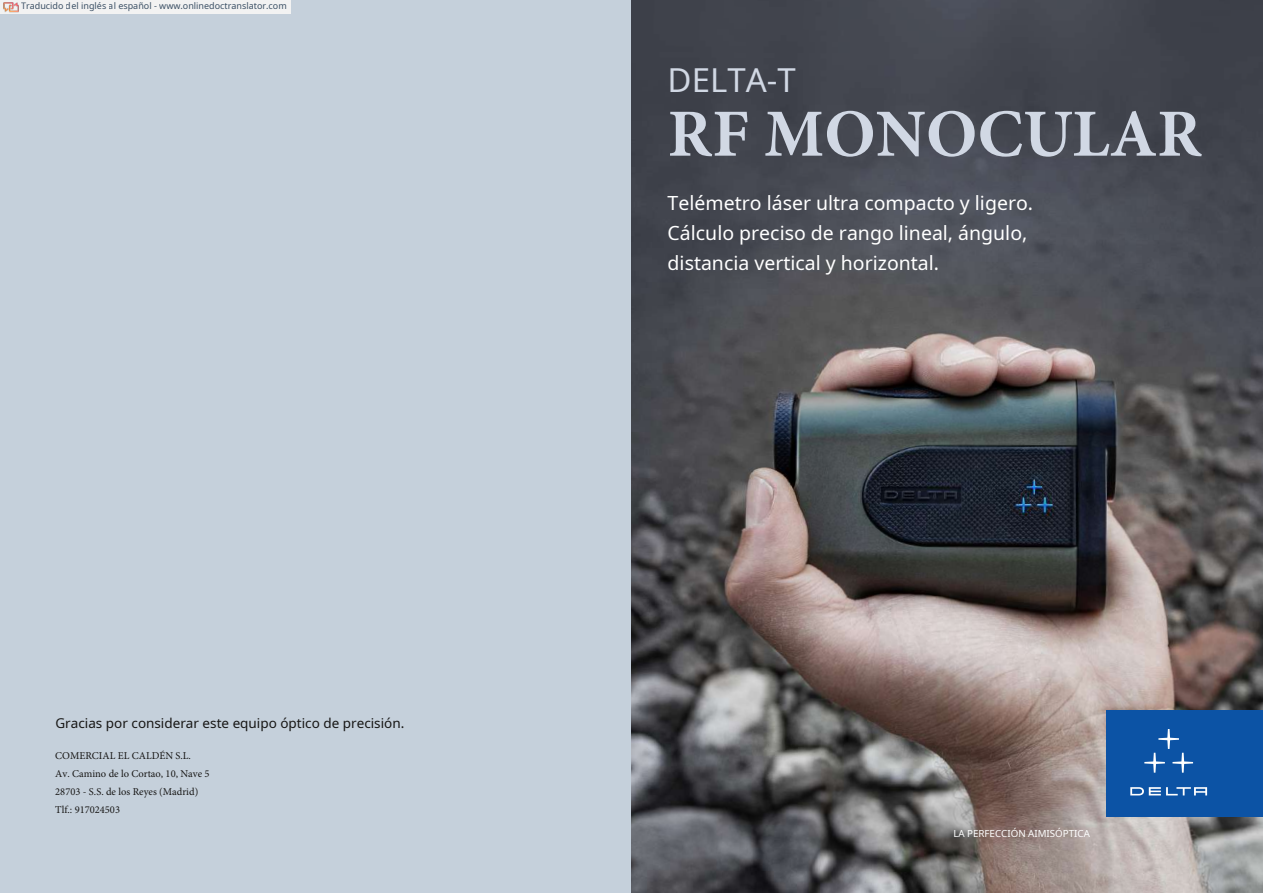
<style>
.page{position:relative;width:1263px;height:893px;background:#fff}
.page>*{position:absolute;margin:0;border:0;box-sizing:border-box;transform-origin:0 0}
.t1{font:700 67.5px "Minion Pro";color:#d1d8e4}
.t2{font:33px "Noto Sans";color:#d1d8e4}
.t3{font:19.5px/30px "Noto Sans";color:#fff}
.t4{font:13.5px "Noto Sans";color:#171615}
.t5{font:10.5px/18px "Minion Pro";color:#171615}
.t6{font:9.75px "Noto Sans";color:#fff}
.t7{font:9px "Noto Sans";color:rgb(15 43 70/.8)}
</style>
<div class="page">
<div style="left:0;top:0;width:631px;height:893px;background:#c5d0db"></div>
<img style="left:631px;top:0;width:632px;height:893px">
<div style="left:1107px;top:710px;width:156px;height:106px;background:#0c53a5"></div>
<svg style="left:1144px;top:729px;width:49px;height:44px"></svg>
<svg style="left:1130px;top:787px;width:77px;height:8px"></svg>
<div style="left:0;top:0;width:291px;height:14px;background:#f2f2f2"></div>
<img style="left:4px;top:2px;width:15px;height:11px">
<p class="t7" style="left:21px;top:-1px;width:267px">Traducido del inglés al español - www.onlinedoctranslator.com</p>
<p class="t4" style="left:55px;top:713px;width:350px">Gracias por considerar este equipo óptico de precisión.</p>
<p class="t5" style="left:55px;top:746px;width:156px">COMERCIAL EL CALDÉN S.L.<br>Av. Camino de lo Cortao, 10, Nave 5<br>28703 - S.S. de los Reyes (Madrid)<br>Tlf.: 917024503</p>
<h2 class="t2" style="left:668px;top:56px;width:130px">DELTA-T</h2>
<h1 class="t1" style="left:668px;top:87px;width:535px">RF MONOCULAR</h1>
<p class="t3" style="left:668px;top:187px;width:367px">Telémetro láser ultra compacto y ligero.<br>Cálculo preciso de rango lineal, ángulo, distancia vertical y horizontal.</p>
<p class="t6" style="left:953px;top:827px;width:138px">LA PERFECCIÓN AIMISÓPTICA</p>
</div>
